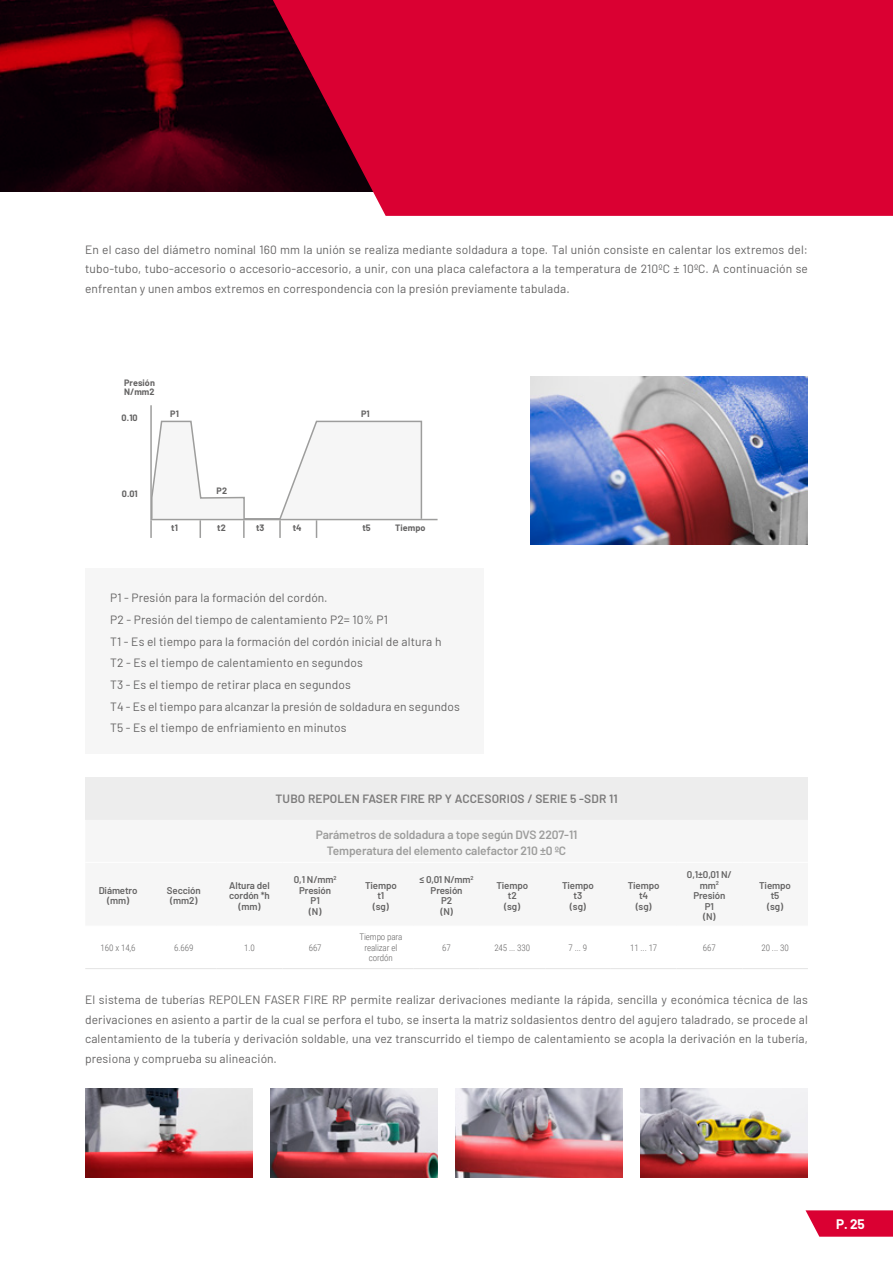
<style>
.page{position:relative;width:893px;height:1263px;background:#fff}
.page>*{position:absolute;margin:0;border:0;box-sizing:border-box;transform-origin:0 0}
.t1{font:700 13.5px "Barlow";color:#fff}
.t2{font:12px/21.6px "Barlow";letter-spacing:.01em;color:#646363;text-align:justify}
.t3{font:600 12px/16.5px "Barlow";letter-spacing:-.01em;color:#9d9d9c;text-align:center}
.t4{font:600 12px "Barlow";letter-spacing:.01em;color:#7c7b7b}
.t5{font:600 9.75px/10.5px "Barlow";letter-spacing:-.01em;color:#646363;text-align:center}
.t6{font:300 9px/10.5px "Roboto Condensed";letter-spacing:-.01em;color:#646363;text-align:center}
.t7{font:700 9px/9.6px "Barlow";letter-spacing:.01em;color:#646363}
</style>
<div class="page">
<svg style="left:805px;top:1210px;width:88px;height:27px;background:#dd1b48"></svg>
<svg style="left:0;top:0;width:273px;height:191px;background:#2f0008"></svg>
<svg style="left:273px;top:0;width:620px;height:216px;background:#cb0432"></svg>
<img style="left:85px;top:1089px;width:168px;height:89px">
<img style="left:270px;top:1089px;width:168px;height:89px">
<img style="left:455px;top:1089px;width:168px;height:89px">
<img style="left:640px;top:1089px;width:168px;height:89px">
<div style="left:85px;top:569px;width:398px;height:185px;background:#f6f6f6"></div>
<img style="left:531px;top:376px;width:277px;height:169px">
<div style="left:85px;top:777px;width:723px;height:43px;background:#ededed"></div>
<hr style="left:85px;top:968px;width:66px;height:1px;background:#e3e3e3">
<hr style="left:151px;top:968px;width:66px;height:1px;background:#e3e3e3">
<hr style="left:217px;top:968px;width:65px;height:1px;background:#e3e3e3">
<hr style="left:282px;top:968px;width:66px;height:1px;background:#e3e3e3">
<hr style="left:348px;top:968px;width:66px;height:1px;background:#e3e3e3">
<hr style="left:414px;top:968px;width:65px;height:1px;background:#e3e3e3">
<hr style="left:479px;top:968px;width:66px;height:1px;background:#e3e3e3">
<hr style="left:545px;top:968px;width:66px;height:1px;background:#e3e3e3">
<hr style="left:611px;top:968px;width:65px;height:1px;background:#e3e3e3">
<hr style="left:676px;top:968px;width:66px;height:1px;background:#e3e3e3">
<hr style="left:742px;top:968px;width:66px;height:1px;background:#e3e3e3">
<svg style="left:150px;top:405px;width:288px;height:133px"></svg>
<p class="t2" style="left:85px;top:239px;width:724px;line-height:19.5px">En el caso del diámetro nominal 160 mm la unión se realiza mediante soldadura a tope. Tal unión consiste en calentar los extremos del: tubo-tubo, tubo-accesorio o accesorio-accesorio, a unir, con una placa calefactora a la temperatura de 210ºC ± 10ºC. A continuación se enfrentan y unen ambos extremos en correspondencia con la presión previamente tabulada.</p>
<p class="t7" style="left:124px;top:377px;width:32px">Presión<br>N/mm2</p>
<p class="t7" style="left:122px;top:413px;width:18px">0.10</p>
<p class="t7" style="left:170px;top:408px;width:10px">P1</p>
<p class="t7" style="left:361px;top:408px;width:10px">P1</p>
<p class="t7" style="left:122px;top:488px;width:17px">0.01</p>
<p class="t7" style="left:171px;top:522px;width:8px">t1</p>
<p class="t7" style="left:217px;top:485px;width:12px">P2</p>
<p class="t7" style="left:217px;top:522px;width:10px">t2</p>
<p class="t7" style="left:256px;top:522px;width:10px">t3</p>
<p class="t7" style="left:293px;top:522px;width:10px">t4</p>
<p class="t7" style="left:362px;top:522px;width:10px">t5</p>
<p class="t7" style="left:395px;top:522px;width:32px">Tiempo</p>
<p class="t2" style="left:110px;top:586px;width:351px;text-align:left">P1 - Presión para la formación del cordón.<br>P2 - Presión del tiempo de calentamiento P2= 10% P1<br>T1 - Es el tiempo para la formación del cordón inicial de altura h<br>T2 - Es el tiempo de calentamiento en segundos<br>T3 - Es el tiempo de retirar placa en segundos<br>T4 - Es el tiempo para alcanzar la presión de soldadura en segundos T5 - Es el tiempo de enfriamiento en minutos</p>
<p class="t4" style="left:276px;top:790px;width:344px">TUBO REPOLEN FASER FIRE RP Y ACCESORIOS / SERIE 5 -SDR 11</p>
<p class="t3" style="left:316px;top:825px;width:263px">Parámetros de soldadura a tope según DVS 2207-11<br>Temperatura del elemento calefactor 210 ±0 ºC</p>
<p class="t5" style="left:99px;top:884px;width:40px">Diámetro (mm)</p>
<p class="t5" style="left:167px;top:884px;width:35px">Sección (mm2)</p>
<p class="t5" style="left:229px;top:879px;width:42px">Altura del cordón *h (mm)</p>
<p class="t5" style="left:294px;top:874px;width:44px">0,1 N/mm<sup>2<br></sup>Presión<br>P1<br>(N)</p>
<p class="t5" style="left:365px;top:879px;width:33px">Tiempo t1<br>(sg)</p>
<p class="t5" style="left:419px;top:874px;width:56px">≤ 0,01 N/mm<sup>2<br></sup>Presión<br>P2<br>(N)</p>
<p class="t5" style="left:496px;top:879px;width:33px">Tiempo t2<br>(sg)</p>
<p class="t5" style="left:562px;top:879px;width:33px">Tiempo t3<br>(sg)</p>
<p class="t5" style="left:628px;top:879px;width:33px">Tiempo t4<br>(sg)</p>
<p class="t5" style="left:687px;top:868px;width:46px">0,1±0,01 N/ mm<sup>2<br></sup>Presión<br>P1<br>(N)</p>
<p class="t5" style="left:759px;top:879px;width:33px">Tiempo t5<br>(sg)</p>
<p class="t6" style="left:101px;top:942px;width:37px">160 x 14,6</p>
<p class="t6" style="left:174px;top:942px;width:21px">6.669</p>
<p class="t6" style="left:244px;top:942px;width:12px">1.0</p>
<p class="t6" style="left:309px;top:942px;width:14px">667</p>
<p class="t6" style="left:359px;top:931px;width:44px">Tiempo para realizar el cordón</p>
<p class="t6" style="left:442px;top:942px;width:10px">67</p>
<p class="t6" style="left:494px;top:942px;width:37px">245 ... 330</p>
<p class="t6" style="left:569px;top:942px;width:20px">7 ... 9</p>
<p class="t6" style="left:630px;top:942px;width:29px">11 ... 17</p>
<p class="t6" style="left:703px;top:942px;width:14px">667</p>
<p class="t6" style="left:761px;top:942px;width:29px">20 ... 30</p>
<p class="t2" style="left:85px;top:989px;width:724px;line-height:19.5px">El sistema de tuberías REPOLEN FASER FIRE RP permite realizar derivaciones mediante la rápida, sencilla y económica técnica de las derivaciones en asiento a partir de la cual se perfora el tubo, se inserta la matriz soldasientos dentro del agujero taladrado, se procede al calentamiento de la tubería y derivación soldable, una vez transcurrido el tiempo de calentamiento se acopla la derivación en la tubería, presiona y comprueba su alineación.</p>
<p class="t1" style="left:836px;top:1214px;width:30px">P. 25</p>
</div>
